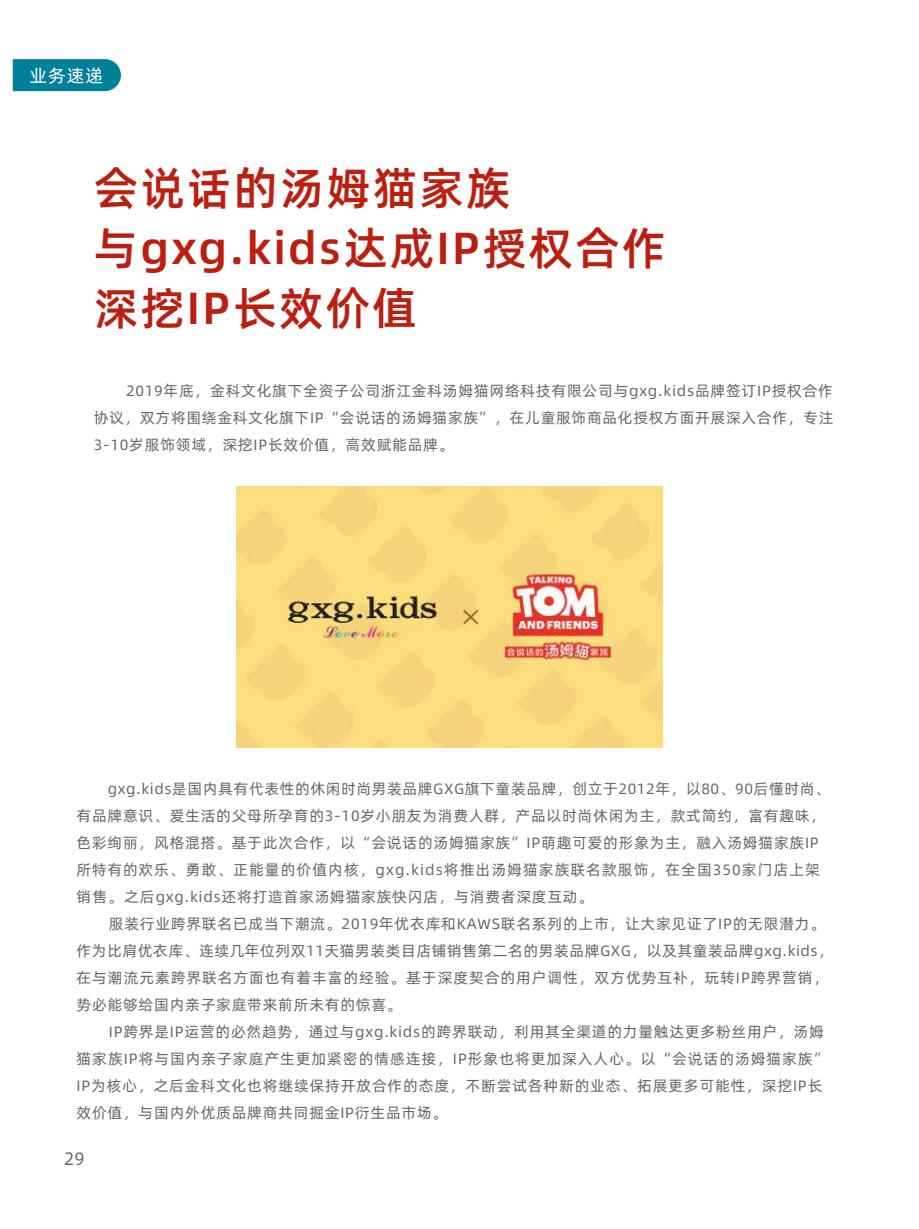
<style>
.page{position:relative;width:919px;height:1229px;background:#fff}
.page>*{position:absolute;margin:0;border:0;box-sizing:border-box;transform-origin:0 0}
.t1{font:45px/60px "Alibaba Pu Hui Ti M";letter-spacing:.05em;color:#bc1e0f}
.t2{font:18px "Alibaba Pu Hui Ti R";color:#fff}
.t3{font:18px "Alibaba Pu Hui Ti R";color:#666}
.t4{font:15px/27px "Alibaba Pu Hui Ti R";letter-spacing:.05em;color:#666}
</style>
<div class="page">
<div style="left:13px;top:59px;width:108px;height:32px;background:#008099"></div>
<img style="left:236px;top:486px;width:426px;height:261px">
<p class="t2" style="left:30px;top:62px;width:75px">业务速递</p>
<h1 class="t1" style="left:94px;top:155px;width:574px">会说话的汤姆猫家族与gxg.kids达成IP授权合作深挖IP长效价值</h1>
<p class="t4" style="left:94px;top:376px;width:741px;text-align:justify;text-indent:32px">2019年底，金科文化旗下全资子公司浙江金科汤姆猫网络科技有限公司与gxg.kids品牌签订IP授权合作协议，双方将围绕金科文化旗下IP“会说话的汤姆猫家族”，在儿童服饰商品化授权方面开展深入合作，专注3-10岁服饰领域，深挖IP长效价值，高效赋能品牌。</p>
<p class="t4" style="left:77px;top:774px;width:754px;text-indent:31px">gxg.kids是国内具有代表性的休闲时尚男装品牌GXG旗下童装品牌，创立于2012年，以80、90后懂时尚、有品牌意识、爱生活的父母所孕育的3-10岁小朋友为消费人群，产品以时尚休闲为主，款式简约，富有趣味，色彩绚丽，风格混搭。基于此次合作，以“会说话的汤姆猫家族”IP萌趣可爱的形象为主，融入汤姆猫家族IP所特有的欢乐、勇敢、正能量的价值内核，gxg.kids将推出汤姆猫家族联名款服饰，在全国350家门店上架销售。之后gxg.kids还将打造首家汤姆猫家族快闪店，与消费者深度互动。</p>
<p class="t4" style="left:77px;top:909px;width:758px;text-indent:32px">服装行业跨界联名已成当下潮流。2019年优衣库和KAWS联名系列的上市，让大家见证了IP的无限潜力。作为比肩优衣库、连续几年位列双11天猫男装类目店铺销售第二名的男装品牌GXG，以及其童装品牌gxg.kids，在与潮流元素跨界联名方面也有着丰富的经验。基于深度契合的用户调性，双方优势互补，玩转IP跨界营销，势必能够给国内亲子家庭带来前所未有的惊喜。</p>
<p class="t4" style="left:77px;top:1017px;width:753px;text-indent:32px">IP跨界是IP运营的必然趋势，通过与gxg.kids的跨界联动，利用其全渠道的力量触达更多粉丝用户，汤姆猫家族IP将与国内亲子家庭产生更加紧密的情感连接，IP形象也将更加深入人心。以“会说话的汤姆猫家族” IP为核心，之后金科文化也将继续保持开放合作的态度，不断尝试各种新的业态、拓展更多可能性，深挖IP长效价值，与国内外优质品牌商共同掘金IP衍生品市场。</p>
<p class="t3" style="left:64px;top:1145px;width:22px">29</p>
</div>
